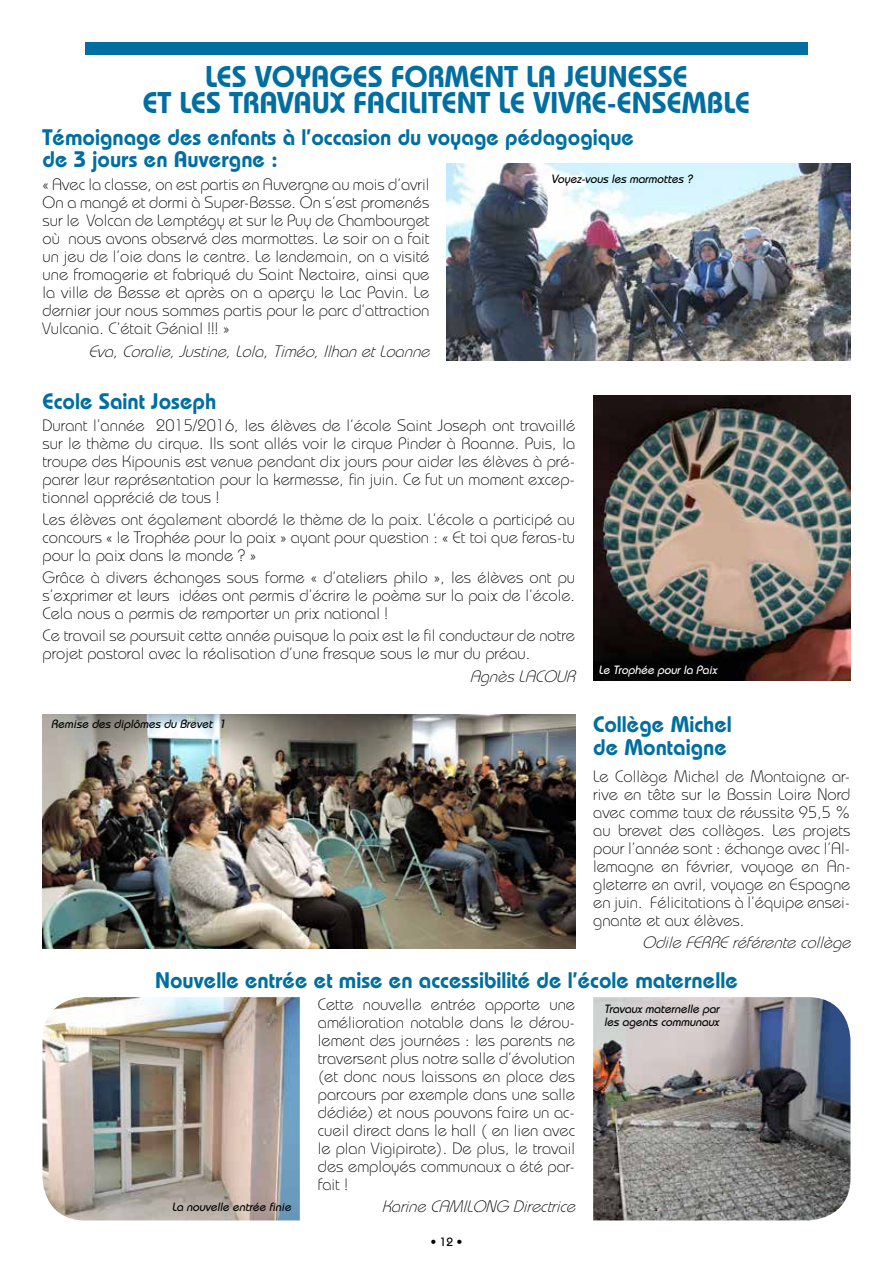
<style>
.page{position:relative;width:893px;height:1263px;background:#fff}
.page>*{position:absolute;margin:0;border:0;box-sizing:border-box;transform-origin:0 0}
.t1{font:600 30px/26.5px "Bauhaus";color:#006ea0;text-align:center}
.t2{font:600 22.5px/22.5px "Bauhaus";color:#006ea0}
.t3{font:300 16.5px/18px "Bauhaus";color:#000;text-align:justify}
.t4{font:italic 300 16.5px "Bauhaus";color:#000}
.t5{font:italic 500 12px/13.5px "Bauhaus";color:#000}
.t6{font:italic 500 12px "Bauhaus";color:#fff}
.t7{font:500 12px "Bauhaus";color:#000}
</style>
<div class="page">
<div style="left:85px;top:43px;width:723px;height:12px;background:#006ea0"></div>
<img style="left:593px;top:395px;width:257px;height:285px">
<img style="left:593px;top:997px;width:257px;height:223px">
<img style="left:43px;top:997px;width:257px;height:223px">
<img style="left:43px;top:714px;width:532px;height:234px">
<img style="left:446px;top:164px;width:404px;height:197px">
<h1 class="t1" style="left:143px;top:63px;width:609px">Les voyages forment la jeunesse<br>et les travaux facilitent le vivre-ensemble</h1>
<h2 class="t2" style="left:43px;top:126px;width:593px">Témoignage des enfants à l’occasion du voyage pédagogique de 3 jours en Auvergne :</h2>
<p class="t3" style="left:43px;top:176px;width:388px">« Avec la classe, on est partis en Auvergne au mois d’avril On a mangé et dormi à Super-Besse. On s’est promenés sur le Volcan de Lemptégy et sur le Puy de Chambourget où nous avons observé des marmottes. Le soir on a fait un jeu de l’oie dans le centre. Le lendemain, on a visité une fromagerie et fabriqué du Saint Nectaire, ainsi que la ville de Besse et après on a aperçu le Lac Pavin. Le dernier jour nous sommes partis pour le parc d’attraction Vulcania. C’était Génial !!! »</p>
<p class="t4" style="left:88px;top:341px;width:348px">Eva,Coralie,Justine,Lola,Timéo,IlhanetLoanne</p>
<p class="t5" style="left:551px;top:171px;width:145px">Voyez-vous les marmottes ?</p>
<h2 class="t2" style="left:43px;top:389px;width:175px">Ecole Saint Joseph</h2>
<p class="t3" style="left:43px;top:416px;width:534px">Durant l’année 2015/2016, les élèves de l’école Saint Joseph ont travaillé sur le thème du cirque. Ils sont allés voir le cirque Pinder à Roanne. Puis, la troupe des Kipounis est venue pendant dix jours pour aider les élèves à pré&shy;parer leur représentation pour la kermesse, fin juin. Ce fut un moment excep&shy;tionnel apprécié de tous !</p>
<p class="t3" style="left:43px;top:510px;width:534px">Les élèves ont également abordé le thème de la paix. L’école a participé au concours « le Trophée pour la paix » ayant pour question : « Et toi que feras-tu pour la paix dans le monde ? »</p>
<p class="t3" style="left:43px;top:568px;width:534px">Grâce à divers échanges sous forme « d’ateliers philo », les élèves ont pu s’exprimer et leurs idées ont permis d’écrire le poème sur la paix de l’école.<br>Cela nous a permis de remporter un prix national !</p>
<p class="t3" style="left:43px;top:626px;width:534px">Ce travail se poursuit cette année puisque la paix est le fil conducteur de notre projet pastoral avec la réalisation d’une fresque sous le mur du préau.</p>
<p class="t4" style="left:470px;top:666px;width:103px">AgnèsLacour</p>
<p class="t5" style="left:51px;top:717px;width:179px">Remise des diplômes du Brevet 1</p>
<p class="t6" style="left:598px;top:663px;width:122px">Le Trophée pour la Paix</p>
<h2 class="t2" style="left:593px;top:713px;width:140px">Collège Michel de Montaigne</h2>
<p class="t3" style="left:593px;top:767px;width:259px">Le Collège Michel de Montaigne ar&shy;rive en tête sur le Bassin Loire Nord avec comme taux de réussite 95,5 % au brevet des collèges. Les projets pour l’année sont : échange avec l’Al&shy;lemagne en février, voyage en An&shy;gleterre en avril, voyage en Espagne en juin. Félicitations à l’équipe ensei&shy;gnante et aux élèves.</p>
<p class="t4" style="left:642px;top:933px;width:215px">OdileFERREréférentecollège</p>
<h2 class="t2" style="left:155px;top:968px;width:584px">Nouvelle entrée et mise en accessibilité de l’école maternelle</h2>
<p class="t3" style="left:318px;top:995px;width:259px">Cette nouvelle entrée apporte une amélioration notable dans le dérou&shy;lement des journées : les parents ne traversent plus notre salle d’évolution (et donc nous laissons en place des parcours par exemple dans une salle dédiée) et nous pouvons faire un ac&shy;cueil direct dans le hall ( en lien avec le plan Vigipirate). De plus, le travail des employés communaux a été par&shy;fait !</p>
<p class="t4" style="left:382px;top:1197px;width:200px">KarineCAMILONG Directrice</p>
<p class="t5" style="left:604px;top:1002px;width:119px">Travaux maternelle par les agents communaux</p>
<p class="t5" style="left:172px;top:1200px;width:123px">La nouvelle entrée finie</p>
<p class="t7" style="left:430px;top:1235px;width:34px">• 12 •</p>
</div>
